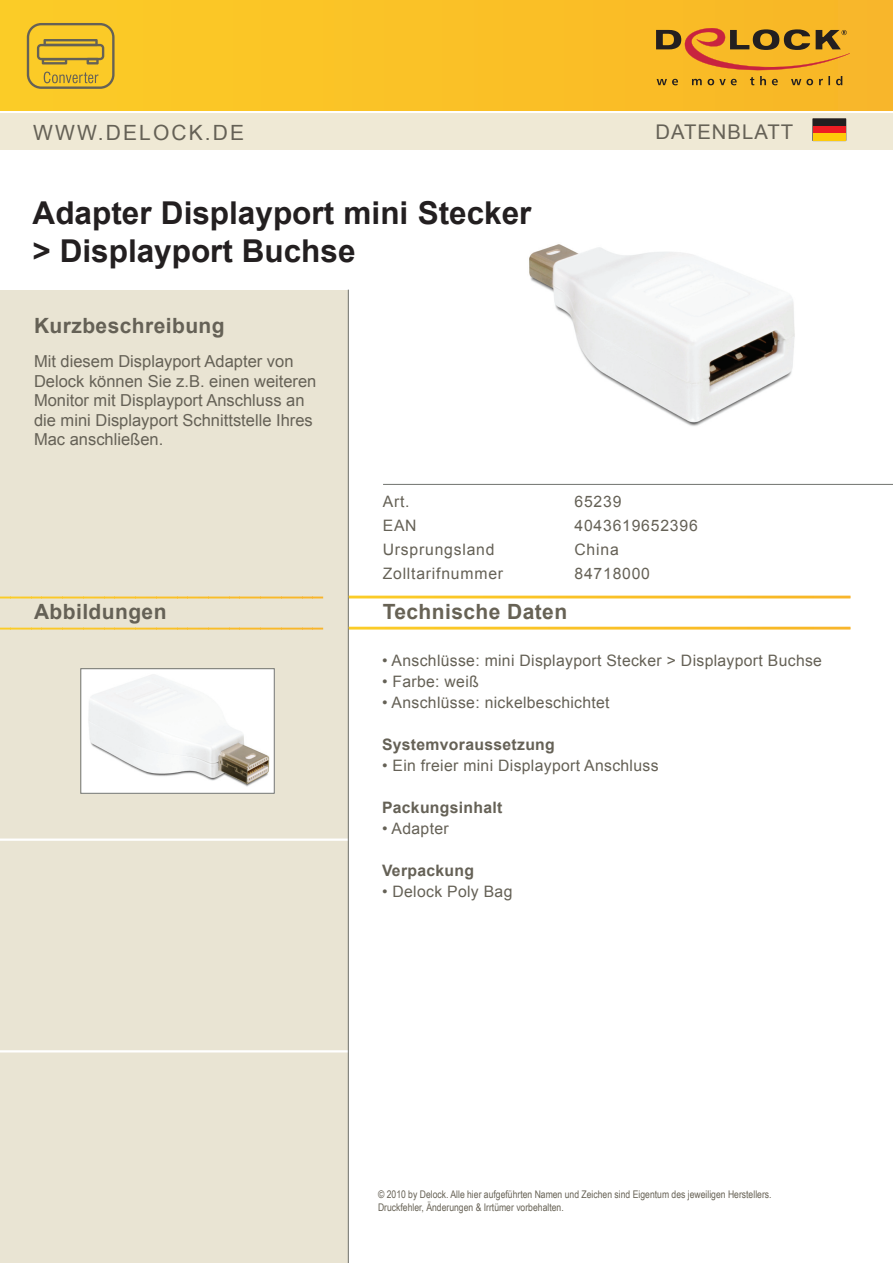
<style>
.page{position:relative;width:893px;height:1263px;background:#fff}
.page>*{position:absolute;margin:0;border:0;box-sizing:border-box;transform-origin:0 0}
.t1{font:700 31.5px/37.8px "Arial";color:#231f20}
.t2{font:700 21px "Arial";letter-spacing:.02em;color:#656156}
.t3{font:700 21px "Arial";letter-spacing:.02em;color:#676255}
.t4{font:21px "Arial";letter-spacing:.1em;color:#656156}
.t5{font:20.25px "Arial";letter-spacing:.05em;color:#656156}
.t6{font:16.5px/19.5px "Arial";color:#656156}
.t7{font:15.75px "Arial";letter-spacing:.02em;color:#656156}
.t8{font:15.75px/24px "Arial";letter-spacing:.05em;color:#656156}
.t9{font:700 15.75px "Arial";letter-spacing:.02em;color:#656156}
.t10{font:10.5px/13.5px "Arial Narrow";color:#676255}
</style>
<div class="page">
<div style="left:0;top:0;width:893px;height:110px;background:#fac226"></div>
<div style="left:0;top:114px;width:893px;height:36px;background:#efe9d5"></div>
<div style="left:813px;top:119px;width:33px;height:7px;background:#231f20"></div>
<div style="left:813px;top:126px;width:33px;height:7px;background:#ee1d23"></div>
<div style="left:813px;top:133px;width:33px;height:7px;background:#feca0a"></div>
<div style="left:0;top:290px;width:349px;height:973px;background:#e9e4d3"></div>
<svg style="left:0;top:596px;width:10px;height:33px"></svg>
<svg style="left:10px;top:596px;width:11px;height:33px"></svg>
<svg style="left:21px;top:596px;width:10px;height:33px"></svg>
<svg style="left:31px;top:596px;width:11px;height:33px"></svg>
<svg style="left:42px;top:596px;width:10px;height:33px"></svg>
<svg style="left:52px;top:596px;width:11px;height:33px"></svg>
<svg style="left:63px;top:596px;width:10px;height:33px"></svg>
<svg style="left:73px;top:596px;width:10px;height:33px"></svg>
<svg style="left:83px;top:596px;width:11px;height:33px"></svg>
<svg style="left:94px;top:596px;width:10px;height:33px"></svg>
<svg style="left:104px;top:596px;width:11px;height:33px"></svg>
<svg style="left:115px;top:596px;width:10px;height:33px"></svg>
<svg style="left:125px;top:596px;width:11px;height:33px"></svg>
<svg style="left:136px;top:596px;width:10px;height:33px"></svg>
<svg style="left:146px;top:596px;width:10px;height:33px"></svg>
<svg style="left:156px;top:596px;width:11px;height:33px"></svg>
<svg style="left:167px;top:596px;width:10px;height:33px"></svg>
<svg style="left:177px;top:596px;width:11px;height:33px"></svg>
<svg style="left:188px;top:596px;width:10px;height:33px"></svg>
<svg style="left:198px;top:596px;width:10px;height:33px"></svg>
<svg style="left:208px;top:596px;width:11px;height:33px"></svg>
<svg style="left:219px;top:596px;width:10px;height:33px"></svg>
<svg style="left:229px;top:596px;width:11px;height:33px"></svg>
<svg style="left:240px;top:596px;width:10px;height:33px"></svg>
<svg style="left:250px;top:596px;width:11px;height:33px"></svg>
<svg style="left:261px;top:596px;width:10px;height:33px"></svg>
<svg style="left:271px;top:596px;width:10px;height:33px"></svg>
<svg style="left:281px;top:596px;width:11px;height:33px"></svg>
<svg style="left:292px;top:596px;width:10px;height:33px"></svg>
<svg style="left:302px;top:596px;width:11px;height:33px"></svg>
<svg style="left:313px;top:596px;width:10px;height:33px"></svg>
<hr style="left:323px;top:596px;width:1px;height:33px;background:#f8b52c">
<hr style="left:383px;top:484px;width:510px;height:1px;background:#70726e">
<hr style="left:0;top:838px;width:349px;height:3px;background:#fff">
<hr style="left:0;top:1050px;width:349px;height:2px;background:#fff">
<hr style="left:348px;top:290px;width:1px;height:973px;background:#70726e">
<svg style="left:656px;top:28px;width:195px;height:57px"></svg>
<svg style="left:27px;top:23px;width:88px;height:66px"></svg>
<svg style="left:349px;top:596px;width:501px;height:33px"></svg>
<img style="left:529px;top:244px;width:266px;height:182px">
<div style="left:81px;top:669px;width:193px;height:124px;background:#fff"></div>
<img style="left:88px;top:674px;width:182px;height:113px">
<div style="left:80px;top:668px;width:195px;height:126px;border:1px solid #70726e"></div>
<h2 class="t4" style="left:33px;top:118px;width:212px">WWW.DELOCK.DE</h2>
<p class="t5" style="left:655px;top:119px;width:139px">DATENBLATT</p>
<h1 class="t1" style="left:33px;top:195px;width:500px">Adapter Displayport mini Stecker &gt; Displayport Buchse</h1>
<h2 class="t2" style="left:34px;top:312px;width:192px">Kurzbeschreibung</h2>
<p class="t6" style="left:34px;top:352px;width:284px">Mit diesem Displayport Adapter von Delock können Sie z.B. einen weiteren Monitor mit Displayport Anschluss an die mini Displayport Schnittstelle Ihres Mac anschließen.</p>
<h2 class="t2" style="left:34px;top:598px;width:134px">Abbildungen</h2>
<p class="t8" style="left:383px;top:490px;width:122px">Art.<br>EAN<br>Ursprungsland<br>Zolltarifnummer</p>
<p class="t8" style="left:574px;top:490px;width:125px">65239<br>4043619652396<br>China<br>84718000</p>
<h2 class="t3" style="left:383px;top:598px;width:186px">Technische Daten</h2>
<p class="t7" style="left:382px;top:650px;width:441px">• Anschlüsse: mini Displayport Stecker &gt; Displayport Buchse</p>
<p class="t7" style="left:382px;top:671px;width:98px">• Farbe: weiß</p>
<p class="t7" style="left:382px;top:692px;width:229px">• Anschlüsse: nickelbeschichtet</p>
<p class="t9" style="left:382px;top:734px;width:174px">Systemvoraussetzung</p>
<p class="t7" style="left:382px;top:755px;width:278px">• Ein freier mini Displayport Anschluss</p>
<p class="t9" style="left:382px;top:797px;width:122px">Packungsinhalt</p>
<p class="t7" style="left:382px;top:818px;width:68px">• Adapter</p>
<p class="t9" style="left:382px;top:860px;width:94px">Verpackung</p>
<p class="t7" style="left:382px;top:881px;width:132px">• Delock Poly Bag</p>
<p class="t10" style="left:378px;top:1187px;width:395px">© 2010 by Delock. Alle hier aufgeführten Namen und Zeichen sind Eigentum des jeweiligen Herstellers.<br>Druckfehler, Änderungen &amp; Irrtümer vorbehalten.</p>
</div>
